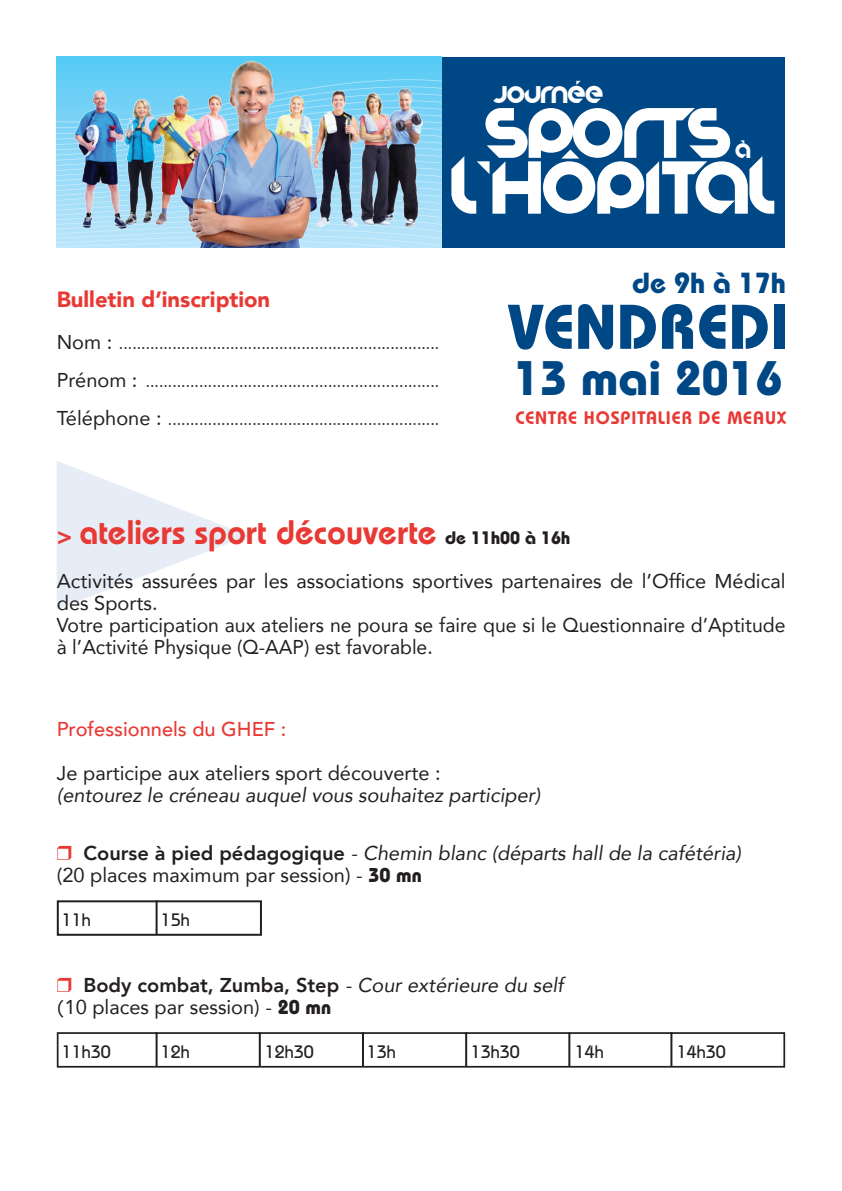
<style>
.page{position:relative;width:842px;height:1191px;background:#fff}
.page>*{position:absolute;margin:0;border:0;box-sizing:border-box;transform-origin:0 0}
.t1{font:65.4px "Stereofunk";color:#fff}
.t2{font:700 63px "Bauhaus Std";color:#004785}
.t3{font:62.2px "Stereofunk";color:#fff}
.t4{font:700 48.4px "Bauhaus Std";color:#004785}
.t5{font:600 34px "Bauhaus Std";color:#e83934}
.t6{font:700 29px "Bauhaus Std";color:#004785}
.t7{font:900 22px "Avenir";color:#e83934}
.t8{font:21.2px "Stereofunk";color:#fff}
.t9{font:20px/22px "Avenir";color:#231f20}
.t10{font:italic 20px/22px "Avenir";color:#231f20}
.t11{font:800 20px/22px "Avenir";color:#231f20}
.t12{font:500 20px "Avenir";color:#e83934}
.t13{font:18.4px "Stereofunk";color:#fff}
.t14{font:500 18px "Bauhaus Std";color:#231f20}
.t15{font:600 18px "Bauhaus Std";letter-spacing:.05em;color:#e83934}
.t16{font:16px "Avenir";color:#231f20}
.s1{font-size:20px}
.s2{font-weight:700;font-size:26px}
.s3{font-weight:700;font-size:18px;color:#231f20}
.s4{font-weight:800;font-style:normal}
.s5{font-style:normal}
.s6{font-family:"Bauhaus Std";font-weight:700;font-style:normal}
.s7{font-weight:400;font-style:italic}
.s8{font-family:"Bauhaus Std";font-weight:500}
.s9{font-weight:400}
.s10{font-family:"Bauhaus Std";font-weight:700}
</style>
<div class="page">
<div style="left:441px;top:57px;width:343px;height:190px;background:#004785"></div>
<svg style="left:57px;top:72px;width:384px;height:175px"></svg>
<img style="left:65px;top:58px;width:372px;height:189px">
<svg style="left:57px;top:461px;width:191px;height:148px"></svg>
<div style="left:57px;top:900px;width:205px;height:35px;border:2px solid #231f20"></div>
<hr style="left:156px;top:900px;width:2px;height:34px;background:#231f20">
<div style="left:57px;top:1032px;width:728px;height:35px;border:2px solid #231f20"></div>
<hr style="left:156px;top:1032px;width:2px;height:34px;background:#231f20">
<hr style="left:259px;top:1032px;width:2px;height:34px;background:#231f20">
<hr style="left:362px;top:1032px;width:2px;height:34px;background:#231f20">
<hr style="left:465px;top:1032px;width:2px;height:34px;background:#231f20">
<hr style="left:568px;top:1032px;width:2px;height:34px;background:#231f20">
<hr style="left:670px;top:1032px;width:2px;height:34px;background:#231f20">
<p class="t8" style="left:560px;top:85px;width:6px;rotate:-90deg">,</p>
<h3 class="t3" style="left:485px;top:100px;width:247px">sports</h3>
<h1 class="t1" style="left:451px;top:153px;width:326px">l’hopital</h1>
<p class="t8" style="left:493px;top:84px;width:111px">journee</p>
<p class="t13" style="left:741px;top:125px;width:6px">,</p>
<p class="t13" style="left:735px;top:141px;width:17px">a</p>
<p class="t7" style="left:57px;top:280px;width:215px">Bulletin d’inscription</p>
<p class="t16" style="left:57px;top:330px;width:384px"><span class="s1">Nom :</span> ........................................................................</p>
<p class="t16" style="left:57px;top:368px;width:384px"><span class="s1">Prénom :</span> ..................................................................</p>
<p class="t16" style="left:57px;top:406px;width:384px"><span class="s1">Téléphone :</span> .............................................................</p>
<h3 class="t6" style="left:632px;top:264px;width:155px">de 9h à 17h</h3>
<h2 class="t2" style="left:508px;top:288px;width:281px">VENDREDI</h2>
<h3 class="t4" style="left:514px;top:348px;width:270px">13 mai 2016</h3>
<p class="t15" style="left:515px;top:407px;width:272px">CENTRE HOSPITALIER DE MEAUX</p>
<h3 class="t5" style="left:57px;top:511px;width:515px"><span class="s2">&gt;</span> ateliers sport découverte <span class="s3">de 11h00 à 16h</span></h3>
<p class="t9" style="left:57px;top:569px;width:730px">Activités assurées par les associations sportives partenaires de l’Office Médical des Sports.<br>Votre participation aux ateliers ne poura se faire que si le Questionnaire d’Aptitude à l’Activité Physique (Q-AAP) est favorable.</p>
<p class="t12" style="left:57px;top:712px;width:231px">Professionnels du GHEF :</p>
<p class="t9" style="left:57px;top:761px;width:385px">Je participe aux ateliers sport découverte :</p>
<p class="t10" style="left:57px;top:784px;width:485px">(entourez le créneau auquel vous souhaitez participer)</p>
<p class="t10" style="left:57px;top:842px;width:686px;text-indent:27px"><span class="s4">Course à pied pédagogique</span> - Chemin blanc (départs hall de la cafétéria) <span class="s5">(20 places maximum par session) -</span> <span class="s6">30 mn</span></p>
<p class="t14" style="left:62px;top:909px;width:31px">11h</p>
<p class="t14" style="left:161px;top:909px;width:31px">15h</p>
<p class="t11" style="left:57px;top:974px;width:508px;text-indent:27px">Body combat, Zumba, Step <span class="s7">- Cour extérieure du self </span><span class="s8">(</span><span class="s9">10 places par session) -</span> <span class="s10">20 mn</span></p>
<p class="t14" style="left:62px;top:1041px;width:51px">11h30</p>
<p class="t14" style="left:161px;top:1041px;width:31px">12h</p>
<p class="t14" style="left:265px;top:1041px;width:51px">12h30</p>
<p class="t14" style="left:367px;top:1041px;width:31px">13h</p>
<p class="t14" style="left:471px;top:1041px;width:51px">13h30</p>
<p class="t14" style="left:575px;top:1041px;width:31px">14h</p>
<p class="t14" style="left:677px;top:1041px;width:51px">14h30</p>
</div>
